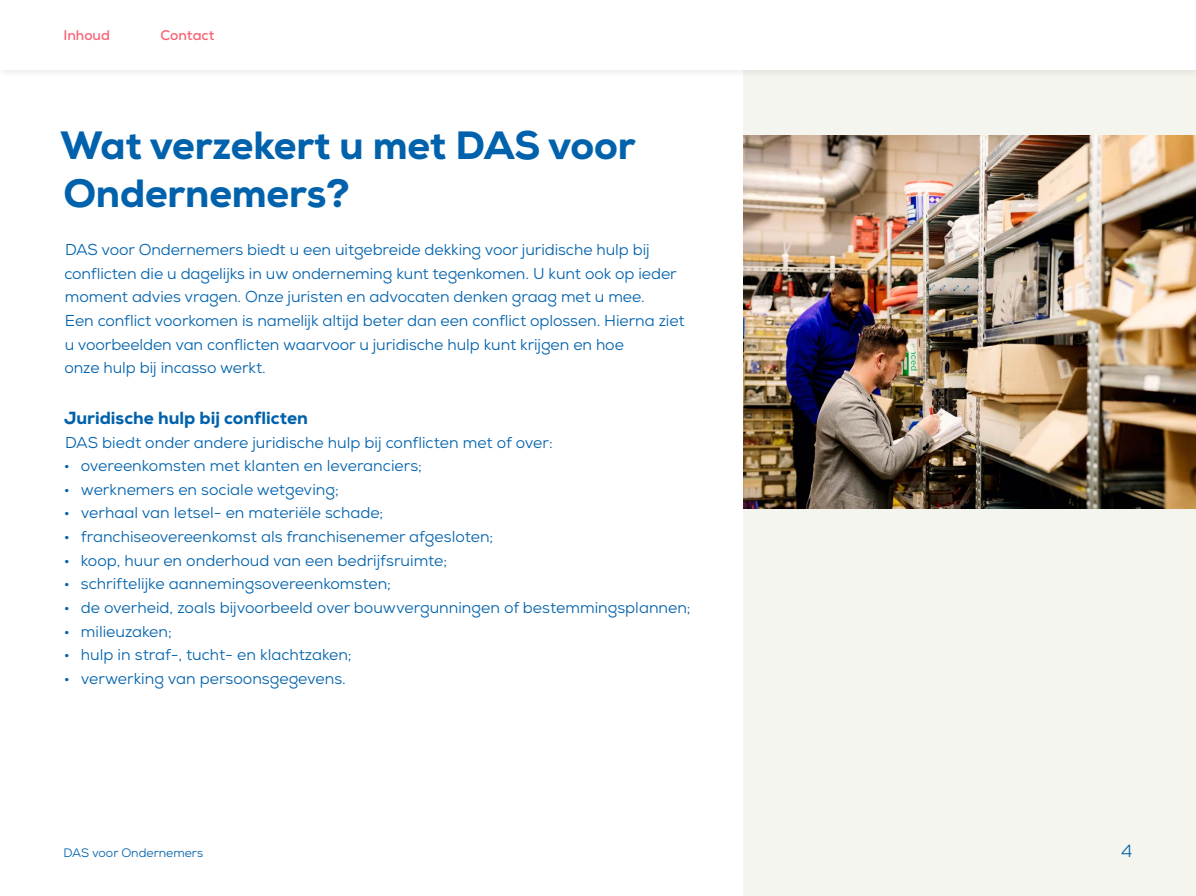
<style>
.page{position:relative;width:1196px;height:896px;background:#fff}
.page>*{position:absolute;margin:0;border:0;box-sizing:border-box;transform-origin:0 0}
.t1{font:800 39.38px/48.1px "Nexa";letter-spacing:-.005em;color:#0062ac}
.t2{font:800 17.5px "Nexa";color:#0062ac}
.t3{font:17.5px "Nexa";color:#0062ac}
.t4{font:15.75px/23.6px "Nexa";letter-spacing:-.005em;color:#0062ac}
.t5{font:700 14px "Nexa";color:#f76375}
.t6{font:12.25px "Nexa";color:#0062ac}
</style>
<div class="page">
<div style="left:743px;top:53px;width:452px;height:843px;background:#f5f5f0"></div>
<img style="left:743px;top:135px;width:452px;height:373px">
<div style="left:0;top:0;width:1195px;height:79px;background:#000;opacity:.1"></div>
<div style="left:0;top:0;width:1195px;height:69px;background:#fff"></div>
<p class="t5" style="left:63px;top:26px;width:48px">Inhoud</p>
<p class="t5" style="left:161px;top:26px;width:55px">Contact</p>
<h1 class="t1" style="left:61px;top:122px;width:576px">Wat verzekert u met DAS voor<br>Ondernemers?</h1>
<p class="t4" style="left:64px;top:238px;width:621px">DAS voor Ondernemers biedt u een uitgebreide dekking voor juridische hulp bij conflicten die u dagelijks in uw onderneming kunt tegenkomen. U kunt ook op ieder moment advies vragen. Onze juristen en advocaten denken graag met u mee.<br>Een conflict voorkomen is namelijk altijd beter dan een conflict oplossen. Hierna ziet u voorbeelden van conflicten waarvoor u juridische hulp kunt krijgen en hoe<br>onze hulp bij incasso werkt.</p>
<p class="t2" style="left:64px;top:407px;width:245px">Juridische hulp bij conflicten</p>
<p class="t4" style="left:65px;top:430px;width:489px">DAS biedt onder andere juridische hulp bij conflicten met of over:</p>
<p class="t4" style="left:64px;top:454px;width:359px">• overeenkomsten met klanten en leveranciers;</p>
<p class="t4" style="left:64px;top:478px;width:276px">• werknemers en sociale wetgeving;</p>
<p class="t4" style="left:64px;top:501px;width:321px">• verhaal van letsel- en materiële schade;</p>
<p class="t4" style="left:64px;top:525px;width:431px">• franchiseovereenkomst als franchisenemer afgesloten;</p>
<p class="t4" style="left:64px;top:548px;width:385px">• koop, huur en onderhoud van een bedrijfsruimte;</p>
<p class="t4" style="left:64px;top:572px;width:328px">• schriftelijke aannemingsovereenkomsten;</p>
<p class="t4" style="left:64px;top:596px;width:628px">• de overheid, zoals bijvoorbeeld over bouwvergunningen of bestemmingsplannen;</p>
<p class="t4" style="left:64px;top:619px;width:109px">• milieuzaken;</p>
<p class="t4" style="left:64px;top:643px;width:289px">• hulp in straf-, tucht- en klachtzaken;</p>
<p class="t4" style="left:64px;top:667px;width:283px">• verwerking van persoonsgegevens.</p>
<p class="t6" style="left:63px;top:845px;width:141px">DAS voor Ondernemers</p>
<p class="t3" style="left:1121px;top:840px;width:13px">4</p>
</div>
